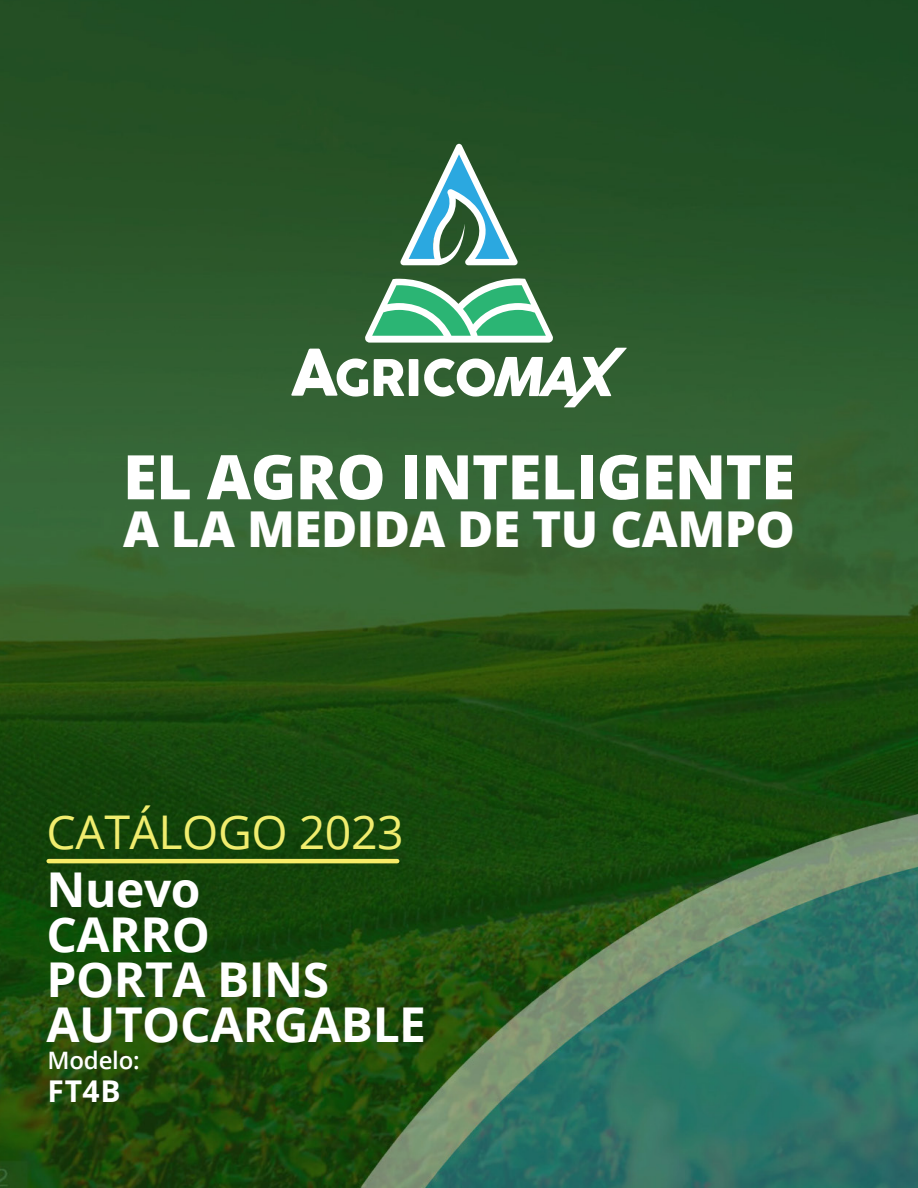
<style>
.page{position:relative;width:918px;height:1188px;background:#fff}
.page>*{position:absolute;margin:0;border:0;box-sizing:border-box;transform-origin:0 0}
.t1{font:800 61.5px "Open Sans";letter-spacing:-.01em;color:#fff}
.t2{font:800 49.5px "Open Sans";letter-spacing:-.01em;color:#fff}
.t3{font:700 48px "Open Sans";letter-spacing:-.01em;color:#fff}
.t4{font:46.5px "Open Sans";letter-spacing:-.01em;color:#f0ed6e}
.t5{font:700 30px "Open Sans";color:#fff}
.t6{font:600 24px "Open Sans";letter-spacing:-.01em;color:#fff}
</style>
<div class="page">
<img style="left:0;top:0;width:918px;height:1188px">
<hr style="left:49px;top:859px;width:348px;height:4px;background:#f7ec67">
<svg style="left:400px;top:144px;width:118px;height:121px"></svg>
<svg style="left:291px;top:275px;width:336px;height:132px"></svg>
<p class="t1" style="left:123px;top:430px;width:673px">EL AGRO INTELIGENTE</p>
<p class="t2" style="left:123px;top:492px;width:673px">A LA MEDIDA DE TU CAMPO</p>
<p class="t4" style="left:47px;top:800px;width:359px">CATÁLOGO 2023</p>
<p class="t3" style="left:47px;top:856px;width:156px">Nuevo</p>
<p class="t3" style="left:47px;top:901px;width:165px">CARRO</p>
<p class="t3" style="left:47px;top:946px;width:284px">PORTA BINS</p>
<p class="t3" style="left:47px;top:991px;width:381px">AUTOCARGABLE</p>
<p class="t6" style="left:48px;top:1044px;width:94px">Modelo:</p>
<p class="t5" style="left:48px;top:1070px;width:74px">FT4B</p>
</div>
